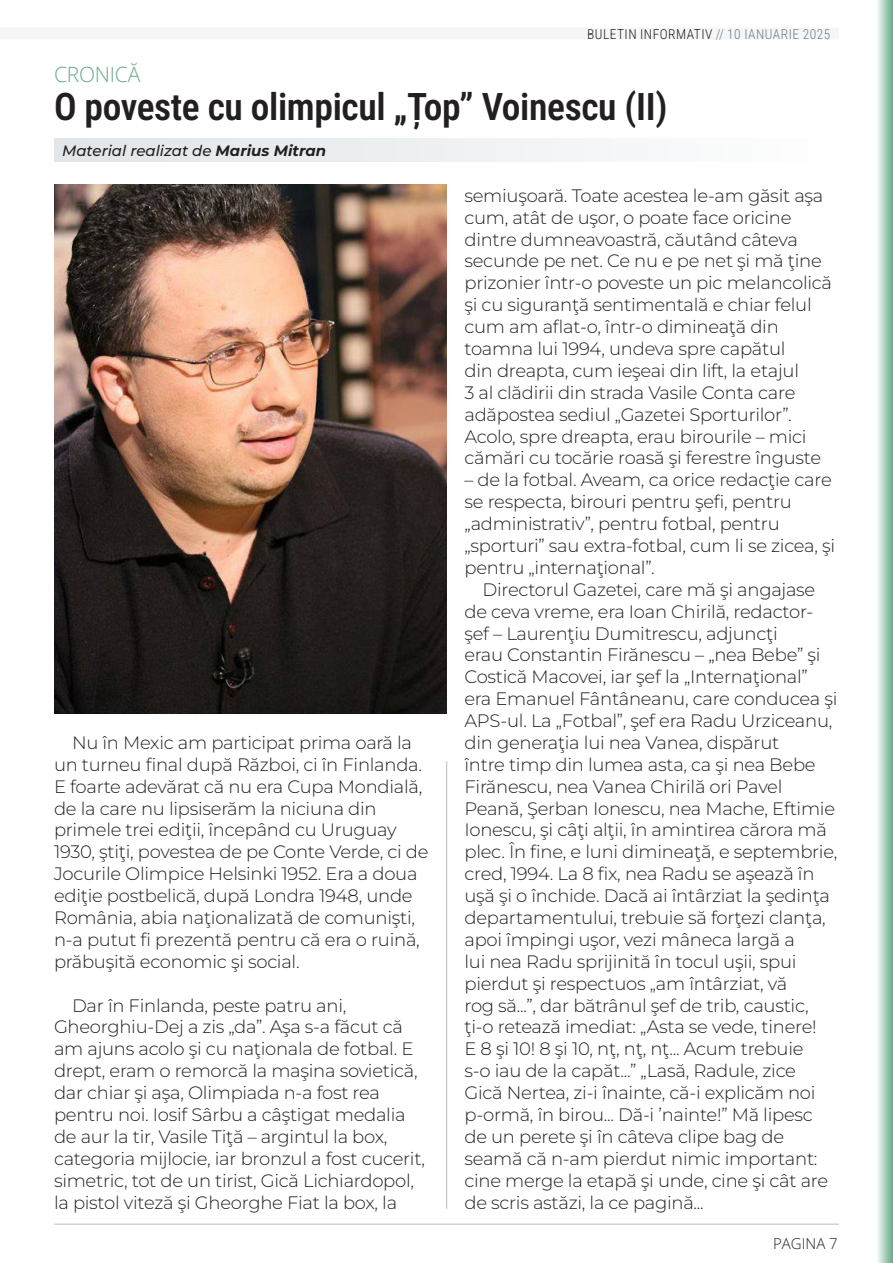
<style>
.page{position:relative;width:893px;height:1263px;background:#fff}
.page>*{position:absolute;margin:0;border:0;box-sizing:border-box;transform-origin:0 0}
.t1{font:600 37.5px "Roboto Condensed";letter-spacing:-.01em;color:#231f20}
.t2{font:300 21px "Open Sans";letter-spacing:-.01em;color:#66ab88}
.t3{font:300 18px/21.9px "Montserrat";letter-spacing:-.015em;color:#231f20}
.t4{font:italic 500 15px "Montserrat";color:#231f20}
.t5{font:300 15px "Open Sans";color:#231f20}
.t6{font:300 13.5px "Roboto Condensed";letter-spacing:.035em;color:#231f20}
.s1{color:#6c7d86}
.s2{font-weight:700}
</style>
<div class="page">
<div style="left:0;top:28px;width:839px;height:12px;background:#f5f6f7"></div>
<hr style="left:54px;top:1224px;width:785px;height:1px;background:#231f20">
<div style="left:54px;top:138px;width:785px;height:24px;background:linear-gradient(to right,#e0e5e8,#fefefe)"></div>
<hr style="left:446px;top:761px;width:1px;height:448px;background:#231f20">
<img style="left:54px;top:184px;width:392px;height:529px">
<svg style="left:878px;top:0;width:15px;height:1263px;background:#a8cfbb"></svg>
<p class="t6" style="left:587px;top:24px;width:245px">BULETIN INFORMATIV <span class="s1">// 10 IANUARIE 2025</span></p>
<p class="t2" style="left:54px;top:60px;width:88px">CRONICĂ</p>
<p class="t1" style="left:54px;top:80px;width:615px">O poveste cu olimpicul „Țop” Voinescu (II)</p>
<p class="t4" style="left:62px;top:140px;width:266px">Material realizat de <span class="s2">Marius Mitran</span></p>
<p class="t3" style="left:54px;top:731px;width:376px;text-indent:18px">Nu în Mexic am participat prima oară la un turneu final după Război, ci în Finlanda.<br>E foarte adevărat că nu era Cupa Mondială, de la care nu lipsiserăm la niciuna din primele trei ediţii, începând cu Uruguay 1930, ştiţi, povestea de pe Conte Verde, ci de Jocurile Olimpice Helsinki 1952. Era a doua ediţie postbelică, după Londra 1948, unde România, abia naţionalizată de comunişti, n-a putut fi prezentă pentru că era o ruină, prăbuşită economic şi social.</p>
<p class="t3" style="left:54px;top:994px;width:372px;text-indent:18px">Dar în Finlanda, peste patru ani, Gheorghiu-Dej a zis „da”. Aşa s-a făcut că am ajuns acolo şi cu naţionala de fotbal. E drept, eram o remorcă la maşina sovietică, dar chiar şi aşa, Olimpiada n-a fost rea pentru noi. Iosif Sârbu a câştigat medalia de aur la tir, Vasile Tiţă – argintul la box, categoria mijlocie, iar bronzul a fost cucerit, simetric, tot de un tirist, Gică Lichiardopol, la pistol viteză şi Gheorghe Fiat la box, la</p>
<p class="t3" style="left:464px;top:184px;width:369px">semiuşoară. Toate acestea le-am găsit aşa cum, atât de uşor, o poate face oricine dintre dumneavoastră, căutând câteva secunde pe net. Ce nu e pe net şi mă ţine prizonier într-o poveste un pic melancolică şi cu siguranţă sentimentală e chiar felul cum am aflat-o, într-o dimineaţă din toamna lui 1994, undeva spre capătul<br>din dreapta, cum ieşeai din lift, la etajul<br>3 al clădirii din strada Vasile Conta care adăpostea sediul „Gazetei Sporturilor”.<br>Acolo, spre dreapta, erau birourile – mici cămări cu tocărie roasă şi ferestre înguste</p>
<p class="t3" style="left:464px;top:468px;width:372px">– de la fotbal. Aveam, ca orice redacţie care se respecta, birouri pentru şefi, pentru „administrativ”, pentru fotbal, pentru „sporturi” sau extra-fotbal, cum li se zicea, şi pentru „internaţional”.</p>
<p class="t3" style="left:464px;top:578px;width:374px;text-indent:18px">Directorul Gazetei, care mă şi angajase de ceva vreme, era Ioan Chirilă, redactor&shy;şef – Laurenţiu Dumitrescu, adjuncţi<br>erau Constantin Firănescu – „nea Bebe” şi Costică Macovei, iar şef la „Internaţional” era Emanuel Fântâneanu, care conducea şi APS-ul. La „Fotbal”, şef era Radu Urziceanu, din generaţia lui nea Vanea, dispărut<br>între timp din lumea asta, ca şi nea Bebe Firănescu, nea Vanea Chirilă ori Pavel Peană, Şerban Ionescu, nea Mache, Eftimie Ionescu, şi câţi alţii, în amintirea cărora mă plec. În fine, e luni dimineaţă, e septembrie, cred, 1994. La 8 fix, nea Radu se aşează în uşă şi o închide. Dacă ai întârziat la şedinţa departamentului, trebuie să forţezi clanţa, apoi împingi uşor, vezi mâneca largă a<br>lui nea Radu sprijinită în tocul uşii, spui pierdut şi respectuos „am întârziat, vă<br>rog să...”, dar bătrânul şef de trib, caustic, ţi-o retează imediat: „Asta se vede, tinere!<br>E 8 şi 10! 8 şi 10, nţ, nţ, nţ... Acum trebuie<br>s-o iau de la capăt...” „Lasă, Radule, zice Gică Nertea, zi-i înainte, că-i explicăm noi p-ormă, în birou... Dă-i ’nainte!” Mă lipesc de un perete şi în câteva clipe bag de seamă că n-am pierdut nimic important: cine merge la etapă şi unde, cine şi cât are de scris astăzi, la ce pagină...</p>
<p class="t5" style="left:773px;top:1233px;width:66px">PAGINA 7</p>
</div>
